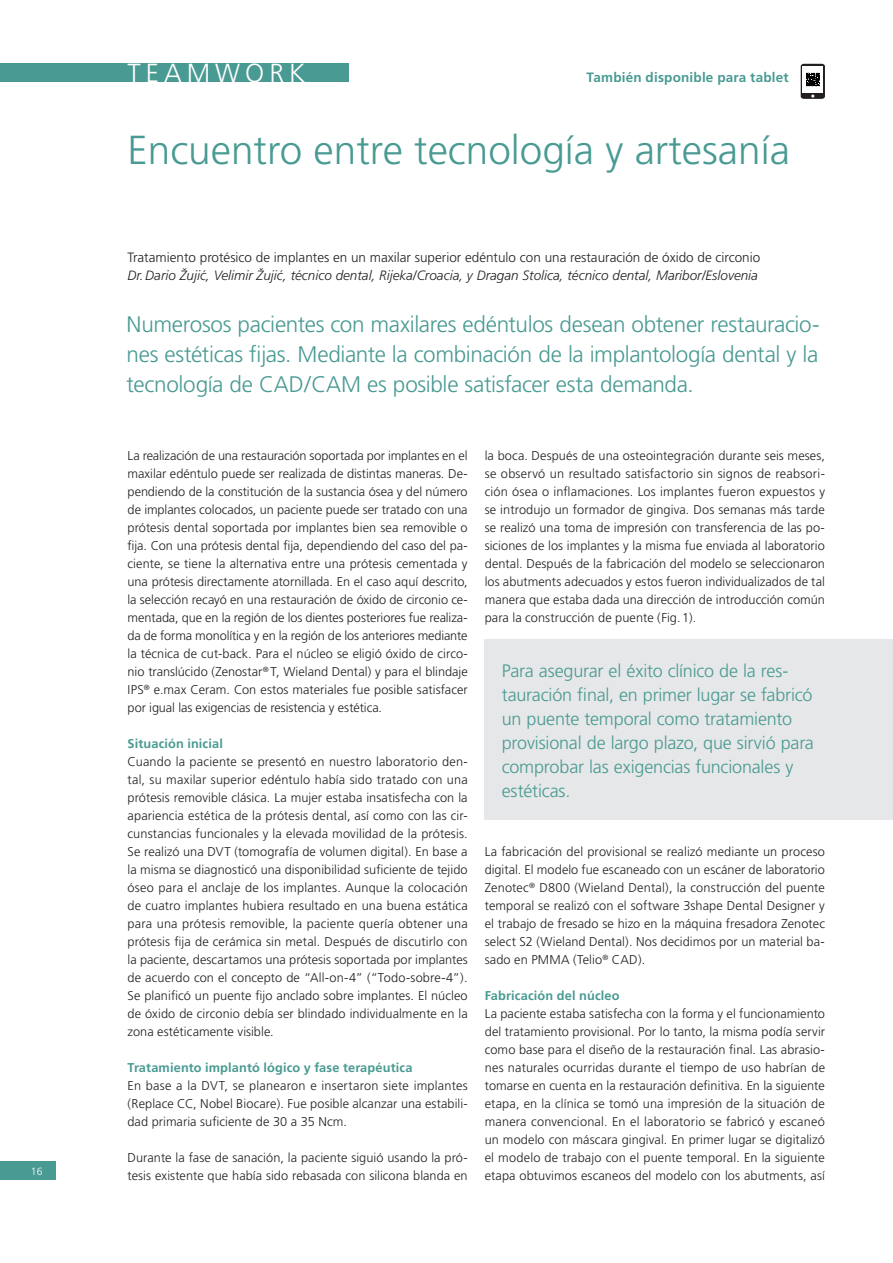
<style>
.page{position:relative;width:893px;height:1263px;background:#fff}
.page>*{position:absolute;margin:0;border:0;box-sizing:border-box;transform-origin:0 0}
.t1{font:300 40.5px "Frutiger";color:#489a92}
.t2{font:300 26.25px "Frutiger";letter-spacing:.19em;color:#fff}
.t3{font:300 22.5px/30px "Frutiger";letter-spacing:-.015em;color:#489a92;text-align:justify}
.t4{font:300 18px/24px "Frutiger";letter-spacing:-.01em;color:#489a92}
.t5{font:italic 300 13.5px "Frutiger";color:#231f20}
.t6{font:300 13.5px "Frutiger";color:#231f20}
.t7{font:700 13.5px "Frutiger";letter-spacing:.015em;color:#489a92}
.t8{font:300 12.75px/18px "Frutiger";color:#231f20;text-align:justify}
.t9{font:700 12.75px "Frutiger";letter-spacing:.01em;color:#489a92}
.t10{font:300 10.5px "Frutiger";color:#fff}
</style>
<div class="page">
<div style="left:0;top:64px;width:349px;height:18px;background:#489a92"></div>
<div style="left:485px;top:640px;width:408px;height:180px;background:#e6e7e8"></div>
<svg style="left:801px;top:64px;width:24px;height:35px"></svg>
<div style="left:0;top:1162px;width:55px;height:18px;background:#489a92"></div>
<p class="t10" style="left:31px;top:1167px;width:13px">16</p>
<h2 class="t2" style="left:128px;top:62px;width:179px">TEAMWORK</h2>
<p class="t7" style="left:587px;top:72px;width:204px">También disponible para tablet</p>
<h1 class="t1" style="left:128px;top:133px;width:664px">Encuentro entre tecnología y artesanía</h1>
<p class="t6" style="left:128px;top:252px;width:634px">Tratamiento protésico de implantes en un maxilar superior edéntulo con una restauración de óxido de circonio</p>
<p class="t5" style="left:128px;top:270px;width:632px">Dr. Dario Žujic´, Velimir Žujic´, técnico dental, Rijeka/Croacia, y Dragan Stolica, técnico dental, Maribor/Eslovenia</p>
<h3 class="t3" style="left:126px;top:310px;width:695px">Numerosos pacientes con maxilares edéntulos desean obtener restauracio&shy;nes estéticas fijas. Mediante la combinación de la implantología dental y la tecnología de CAD/CAM es posible satisfacer esta demanda.</h3>
<p class="t8" style="left:128px;top:447px;width:342px">La realización de una restauración soportada por implantes en el maxilar edéntulo puede ser realizada de distintas maneras. De&shy;pendiendo de la constitución de la sustancia ósea y del número de implantes colocados, un paciente puede ser tratado con una prótesis dental soportada por implantes bien sea removible o fija. Con una prótesis dental fija, dependiendo del caso del pa&shy;ciente, se tiene la alternativa entre una prótesis cementada y una prótesis directamente atornillada. En el caso aquí descrito, la selección recayó en una restauración de óxido de circonio ce&shy;mentada, que en la región de los dientes posteriores fue realiza&shy;da de forma monolítica y en la región de los anteriores mediante la técnica de cut-back. Para el núcleo se eligió óxido de circo&shy;nio translúcido (Zenostar<sup>®</sup> T, Wieland Dental) y para el blindaje IPS<sup>®</sup> e.max Ceram. Con estos materiales fue posible satisfacer por igual las exigencias de resistencia y estética.</p>
<p class="t9" style="left:128px;top:738px;width:97px">Situación inicial</p>
<p class="t8" style="left:128px;top:753px;width:342px">Cuando la paciente se presentó en nuestro laboratorio den&shy;tal, su maxilar superior edéntulo había sido tratado con una prótesis removible clásica. La mujer estaba insatisfecha con la apariencia estética de la prótesis dental, así como con las cir&shy;cunstancias funcionales y la elevada movilidad de la prótesis.<br>Se realizó una DVT (tomografía de volumen digital). En base a la misma se diagnosticó una disponibilidad suficiente de tejido óseo para el anclaje de los implantes. Aunque la colocación de cuatro implantes hubiera resultado en una buena estática para una prótesis removible, la paciente quería obtener una prótesis fija de cerámica sin metal. Después de discutirlo con la paciente, descartamos una prótesis soportada por implantes de acuerdo con el concepto de “All-on-4” (“Todo-sobre-4”).<br>Se planificó un puente fijo anclado sobre implantes. El núcleo de óxido de circonio debía ser blindado individualmente en la zona estéticamente visible.</p>
<p class="t9" style="left:128px;top:1062px;width:286px">Tratamiento implantó lógico y fase terapéutica</p>
<p class="t8" style="left:128px;top:1077px;width:342px">En base a la DVT, se planearon e insertaron siete implantes (Replace CC, Nobel Biocare). Fue posible alcanzar una estabili&shy;dad primaria suficiente de 30 a 35 Ncm.</p>
<p class="t8" style="left:128px;top:1149px;width:342px">Durante la fase de sanación, la paciente siguió usando la pró&shy;tesis existente que había sido rebasada con silicona blanda en</p>
<p class="t8" style="left:485px;top:447px;width:342px">la boca. Después de una osteointegración durante seis meses, se observó un resultado satisfactorio sin signos de reabsori&shy;ción ósea o inflamaciones. Los implantes fueron expuestos y se introdujo un formador de gingiva. Dos semanas más tarde se realizó una toma de impresión con transferencia de las po&shy;siciones de los implantes y la misma fue enviada al laboratorio dental. Después de la fabricación del modelo se seleccionaron los abutments adecuados y estos fueron individualizados de tal manera que estaba dada una dirección de introducción común para la construcción de puente (Fig. 1).</p>
<h3 class="t4" style="left:502px;top:660px;width:314px">Para asegurar el éxito clínico de la res&shy;tauración final, en primer lugar se fabricó un puente temporal como tratamiento provisional de largo plazo, que sirvió para comprobar las exigencias funcionales y estéticas.</h3>
<p class="t8" style="left:485px;top:843px;width:342px">La fabricación del provisional se realizó mediante un proceso digital. El modelo fue escaneado con un escáner de laboratorio Zenotec<sup>®</sup> D800 (Wieland Dental), la construcción del puente temporal se realizó con el software 3shape Dental Designer y el trabajo de fresado se hizo en la máquina fresadora Zenotec select S2 (Wieland Dental). Nos decidimos por un material ba&shy;sado en PMMA (Telio<sup>®</sup> CAD).</p>
<p class="t9" style="left:485px;top:990px;width:136px">Fabricación del núcleo</p>
<p class="t8" style="left:485px;top:1005px;width:342px">La paciente estaba satisfecha con la forma y el funcionamiento del tratamiento provisional. Por lo tanto, la misma podía servir como base para el diseño de la restauración final. Las abrasio&shy;nes naturales ocurridas durante el tiempo de uso habrían de tomarse en cuenta en la restauración definitiva. En la siguiente etapa, en la clínica se tomó una impresión de la situación de manera convencional. En el laboratorio se fabricó y escaneó un modelo con máscara gingival. En primer lugar se digitalizó el modelo de trabajo con el puente temporal. En la siguiente etapa obtuvimos escaneos del modelo con los abutments, así</p>
</div>
